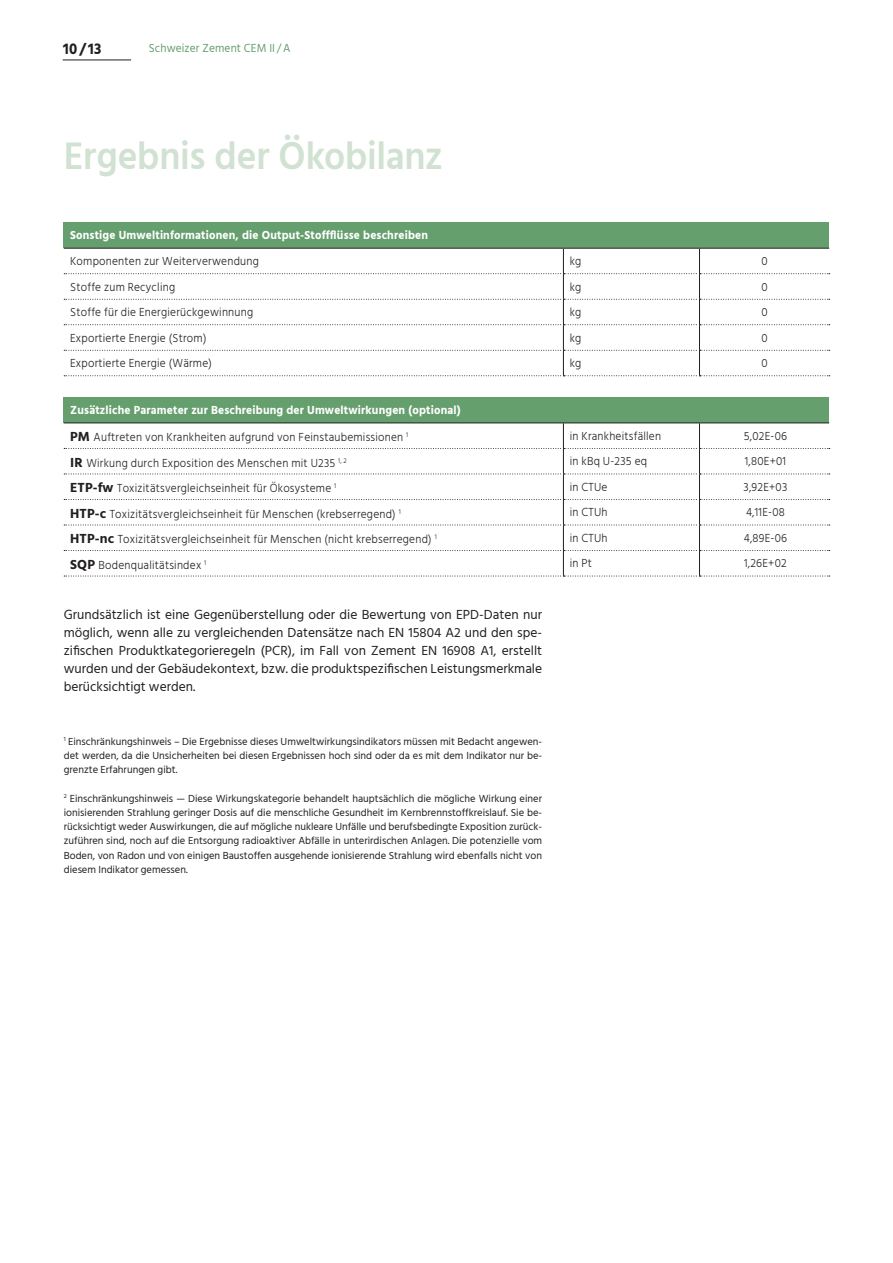
<style>
.page{position:relative;width:893px;height:1263px;background:#fff}
.page>*{position:absolute;margin:0;border:0;box-sizing:border-box;transform-origin:0 0}
.Titel{font:600 39.3px "Hind Siliguri";letter-spacing:-.005em;color:#d1e1d2;scale:.95 1}
.t1{font:700 15.75px "Hind Siliguri";color:#231f20;scale:.95 1}
.Lauftext{font:13.5px/18px "Hind Siliguri";color:#231f20;text-align:justify}
.Tabelle{font:300 12px "Hind Siliguri";letter-spacing:.02em;color:#231f20;scale:.95 1}
.Tabelle_bold_weiss{font:700 12px "Hind Siliguri";letter-spacing:.015em;color:#fff;scale:.95 1}
.t2{font:12px "Hind Siliguri";letter-spacing:.01em;color:#669f6e;scale:.95 1}
.Fusszeile{font:10.5px/14.2px "Hind Siliguri";color:#231f20;text-align:justify}
.s1{font-weight:700;font-size:13.5px}
</style>
<div class="page">
<hr style="left:63px;top:60px;width:68px;height:1px;background:#231f20">
<div style="left:64px;top:223px;width:765px;height:25px;background:#669f6e"></div>
<hr style="left:64px;top:248px;width:499px;height:1px;background:#231f20">
<hr style="left:563px;top:248px;width:136px;height:1px;background:#231f20">
<hr style="left:699px;top:248px;width:130px;height:1px;background:#231f20">
<svg style="left:64px;top:249px;width:766px;height:127px"></svg>
<div style="left:64px;top:397px;width:765px;height:26px;background:#669f6e"></div>
<svg style="left:64px;top:423px;width:766px;height:154px"></svg>
<h2 class="t1" style="left:63px;top:36px;width:42px">10/13</h2>
<p class="t2" style="left:149px;top:40px;width:150px">Schweizer Zement CEM II /A</p>
<p class="Titel" style="left:64px;top:126px;width:400px">Ergebnis der Ökobilanz</p>
<p class="Tabelle_bold_weiss" style="left:70px;top:226px;width:378px">Sonstige Umweltinformationen, die Output-Stoffflüsse beschreiben</p>
<p class="Tabelle" style="left:70px;top:254px;width:200px">Komponenten zur Weiterverwendung</p>
<p class="Tabelle" style="left:570px;top:254px;width:14px">kg</p>
<p class="Tabelle" style="left:761px;top:254px;width:8px">0</p>
<p class="Tabelle" style="left:70px;top:279px;width:112px">Stoffe zum Recycling</p>
<p class="Tabelle" style="left:570px;top:279px;width:14px">kg</p>
<p class="Tabelle" style="left:761px;top:279px;width:8px">0</p>
<p class="Tabelle" style="left:70px;top:305px;width:194px">Stoffe für die Energierückgewinnung</p>
<p class="Tabelle" style="left:570px;top:305px;width:14px">kg</p>
<p class="Tabelle" style="left:761px;top:305px;width:8px">0</p>
<p class="Tabelle" style="left:70px;top:330px;width:145px">Exportierte Energie (Strom)</p>
<p class="Tabelle" style="left:570px;top:330px;width:14px">kg</p>
<p class="Tabelle" style="left:761px;top:330px;width:8px">0</p>
<p class="Tabelle" style="left:70px;top:356px;width:151px">Exportierte Energie (Wärme)</p>
<p class="Tabelle" style="left:570px;top:356px;width:14px">kg</p>
<p class="Tabelle" style="left:761px;top:356px;width:8px">0</p>
<p class="Tabelle_bold_weiss" style="left:70px;top:401px;width:413px">Zusätzliche Parameter zur Beschreibung der Umweltwirkungen (optional)</p>
<p class="Tabelle" style="left:70px;top:430px;width:357px"><span class="s1">PM</span> Auftreten von Krankheiten aufgrund von Feinstaubemissionen <sup>1</sup></p>
<p class="Tabelle" style="left:570px;top:429px;width:98px">in Krankheitsfällen</p>
<p class="Tabelle" style="left:744px;top:429px;width:47px">5,02E-06</p>
<p class="Tabelle" style="left:70px;top:456px;width:293px"><span class="s1">IR</span> Wirkung durch Exposition des Menschen mit U235 <sup>1,</sup> <sup>2</sup></p>
<p class="Tabelle" style="left:570px;top:454px;width:83px">in kBq U-235 eq</p>
<p class="Tabelle" style="left:745px;top:454px;width:45px">1,80E+01</p>
<p class="Tabelle" style="left:70px;top:481px;width:282px"><span class="s1">ETP-fw</span> Toxizitätsvergleichseinheit für Ökosysteme <sup>1</sup></p>
<p class="Tabelle" style="left:570px;top:480px;width:41px">in CTUe</p>
<p class="Tabelle" style="left:744px;top:480px;width:48px">3,92E+03</p>
<p class="Tabelle" style="left:70px;top:507px;width:349px"><span class="s1">HTP-c</span> Toxizitätsvergleichseinheit für Menschen (krebserregend) <sup>1</sup></p>
<p class="Tabelle" style="left:570px;top:505px;width:41px">in CTUh</p>
<p class="Tabelle" style="left:746px;top:505px;width:42px">4,11E-08</p>
<p class="Tabelle" style="left:70px;top:532px;width:387px"><span class="s1">HTP-nc</span> Toxizitätsvergleichseinheit für Menschen (nicht krebserregend) <sup>1</sup></p>
<p class="Tabelle" style="left:570px;top:531px;width:41px">in CTUh</p>
<p class="Tabelle" style="left:744px;top:531px;width:47px">4,89E-06</p>
<p class="Tabelle" style="left:70px;top:558px;width:145px"><span class="s1">SQP</span> Bodenqualitätsindex <sup>1</sup></p>
<p class="Tabelle" style="left:570px;top:556px;width:25px">in Pt</p>
<p class="Tabelle" style="left:744px;top:556px;width:46px">1,26E+02</p>
<p class="Lauftext" style="left:64px;top:606px;width:480px">Grundsätzlich ist eine Gegenüberstellung oder die Bewertung von EPD-Daten nur möglich, wenn alle zu vergleichenden Datensätze nach EN 15804 A2 und den spe&shy;zifischen Produktkategorieregeln (PCR), im Fall von Zement EN 16908 A1, erstellt wurden und der Gebäudekontext, bzw. die produktspezifischen Leistungsmerkmale berücksichtigt werden.</p>
<p class="Fusszeile" style="left:64px;top:735px;width:480px"><sup>1</sup> Einschränkungshinweis – Die Ergebnisse dieses Umweltwirkungsindikators müssen mit Bedacht angewen&shy;det werden, da die Unsicherheiten bei diesen Ergebnissen hoch sind oder da es mit dem Indikator nur be&shy;grenzte Erfahrungen gibt.</p>
<p class="Fusszeile" style="left:64px;top:792px;width:480px"><sup>2</sup> Einschränkungshinweis — Diese Wirkungskategorie behandelt hauptsächlich die mögliche Wirkung einer ionisierenden Strahlung geringer Dosis auf die menschliche Gesundheit im Kernbrennstoffkreislauf. Sie be&shy;rücksichtigt weder Auswirkungen, die auf mögliche nukleare Unfälle und berufsbedingte Exposition zurück&shy;zuführen sind, noch auf die Entsorgung radioaktiver Abfälle in unterirdischen Anlagen. Die potenzielle vom Boden, von Radon und von einigen Baustoffen ausgehende ionisierende Strahlung wird ebenfalls nicht von diesem Indikator gemessen.</p>
</div>
